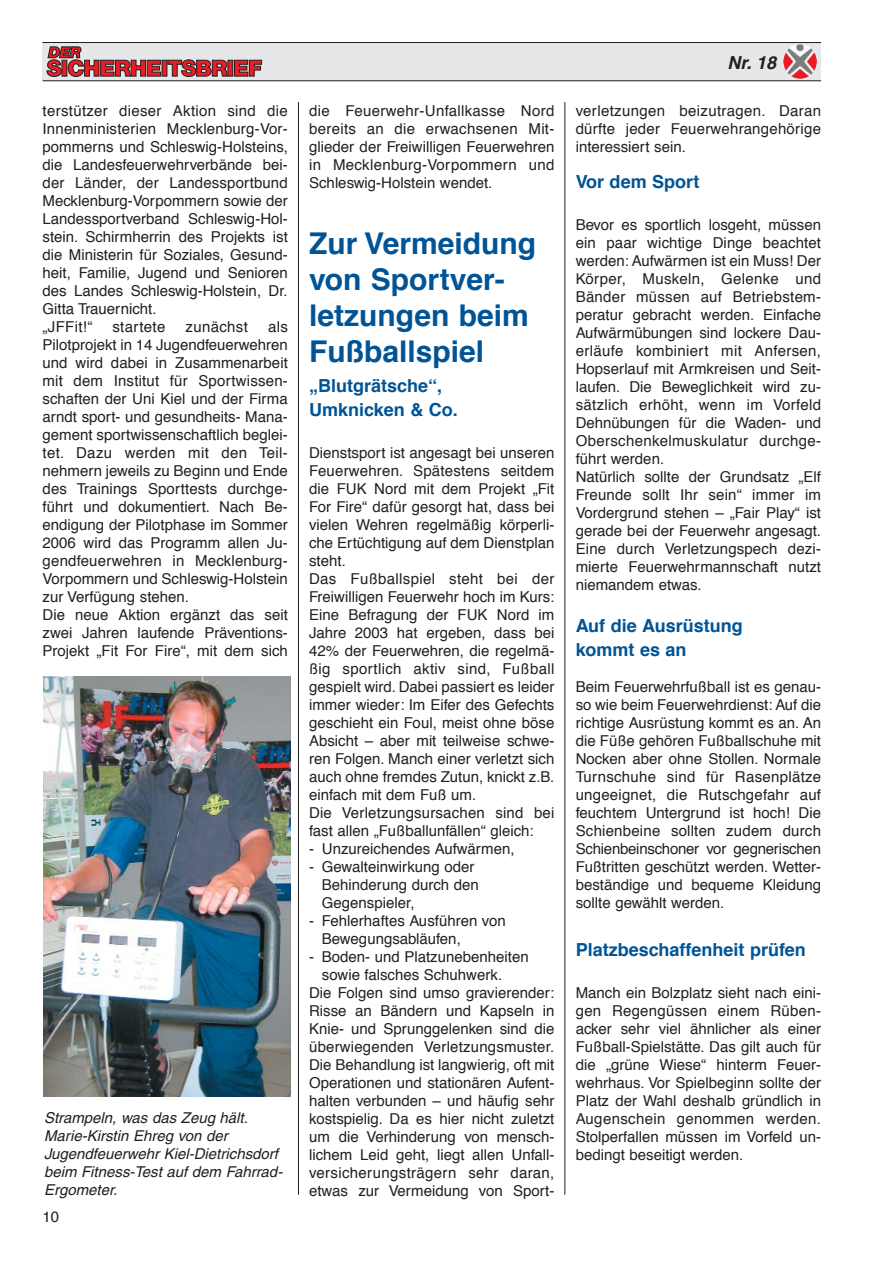
<style>
.page{position:relative;width:893px;height:1263px;background:#fff}
.page>*{position:absolute;margin:0;border:0;box-sizing:border-box;transform-origin:0 0}
.t1{font:700 30px/36px "Helvetica";color:#005496}
.t2{font:700 18px/24px "Helvetica";color:#005496}
.t3{font:italic 700 18px "Helvetica";color:#231f20}
.t4{font:15px/18px "Helvetica";color:#231f20}
.t5{font:italic 15px/18px "Helvetica";color:#231f20}
.t6{font:15px "Helvetica";letter-spacing:.02em;color:#231f20}
</style>
<div class="page">
<hr style="left:298px;top:102px;width:1px;height:1093px;background:#231f20">
<hr style="left:564px;top:102px;width:1px;height:1093px;background:#231f20">
<div style="left:43px;top:43px;width:778px;height:38px;background:#e6e7e8"></div>
<svg style="left:162px;top:60px;width:5px;height:16px"></svg>
<svg style="left:167px;top:59px;width:61px;height:18px"></svg>
<svg style="left:228px;top:60px;width:5px;height:16px"></svg>
<svg style="left:234px;top:60px;width:28px;height:17px"></svg>
<svg style="left:47px;top:46px;width:114px;height:31px"></svg>
<img style="left:783px;top:44px;width:33px;height:35px">
<hr style="left:43px;top:80px;width:778px;height:1px;background:#231f20">
<hr style="left:43px;top:42px;width:778px;height:1px;background:#231f20">
<img style="left:44px;top:676px;width:246px;height:420px">
<p class="t4" style="left:43px;top:103px;width:247px">terstützer dieser Aktion sind die<br>Innenministerien Mecklenburg-Vor&shy;pommerns und Schleswig-Holsteins, die Landesfeuerwehrverbände bei&shy;der Länder, der Landessportbund<br>Mecklenburg-Vorpommern sowie der<br>Landessportverband Schleswig-Hol&shy;stein. Schirmherrin des Projekts ist die Ministerin für Soziales, Gesund&shy;heit, Familie, Jugend und Senioren des Landes Schleswig-Holstein, Dr.<br>Gitta Trauernicht.<br>„JFFit!“</p>
<p class="t6" style="left:112px;top:320px;width:54px">startete</p>
<p class="t6" style="left:185px;top:320px;width:64px">zunächst</p>
<p class="t4" style="left:43px;top:319px;width:247px;text-indent:225px">als<br>Pilotprojekt in 14 Jugendfeuerwehren und wird dabei in Zusammenarbeit mit dem Institut für Sportwissen&shy;schaften der Uni Kiel und der Firma arndt sport- und gesundheits- Mana&shy;gement sportwissenschaftlich beglei&shy;tet. Dazu werden mit den Teil&shy;nehmern jeweils zu Beginn und Ende des Trainings Sporttests durchge&shy;führt und dokumentiert. Nach Be&shy;endigung der Pilotphase im Sommer<br>2006 wird das Programm allen Ju&shy;gendfeuerwehren in Mecklenburg-<br>Vorpommern und Schleswig-Holstein zur Verfügung stehen.<br>Die neue Aktion ergänzt das seit zwei Jahren laufende Präventions-<br>Projekt „Fit For Fire“, mit dem sich</p>
<p class="t5" style="left:44px;top:1110px;width:240px">Strampeln, was das Zeug hält.<br>Marie-Kirstin Ehreg von der<br>Jugendfeuerwehr Kiel-Dietrichsdorf beim Fitness-Test auf dem Fahrrad-<br>Ergometer.</p>
<p class="t4" style="left:43px;top:1209px;width:18px">10</p>
<p class="t4" style="left:309px;top:103px;width:247px;text-align:justify">die Feuerwehr-Unfallkasse Nord bereits an die erwachsenen Mit&shy;glieder der Freiwilligen Feuerwehren in Mecklenburg-Vorpommern und Schleswig-Holstein wendet.</p>
<h1 class="t1" style="left:309px;top:228px;width:228px">Zur Vermeidung von Sportver&shy;letzungen beim<br>Fußballspiel</h1>
<p class="t2" style="left:309px;top:375px;width:150px">„Blutgrätsche“,<br>Umknicken &amp; Co.</p>
<p class="t4" style="left:309px;top:445px;width:247px">Dienstsport ist angesagt bei unseren Feuerwehren. Spätestens seitdem die FUK Nord mit dem Projekt „Fit For Fire“ dafür gesorgt hat, dass bei vielen Wehren regelmäßig körperli&shy;che Ertüchtigung auf dem Dienstplan steht.<br>Das Fußballspiel steht bei der Freiwilligen Feuerwehr hoch im Kurs:<br>Eine Befragung der FUK Nord im Jahre 2003 hat ergeben, dass bei 42% der Feuerwehren, die regelmä&shy;ßig sportlich aktiv sind, Fußball gespielt wird. Dabei passiert es leider immer wieder: Im Eifer des Gefechts geschieht ein Foul, meist ohne böse Absicht – aber mit teilweise schwe&shy;ren Folgen. Manch einer verletzt sich auch ohne fremdes Zutun, knickt z.B. einfach mit dem Fuß um.<br>Die Verletzungsursachen sind bei fast allen „Fußballunfällen“ gleich:</p>
<p class="t4" style="left:309px;top:841px;width:207px">- Unzureichendes Aufwärmen,</p>
<p class="t4" style="left:322px;top:859px;width:158px;text-indent:-13px">- Gewalteinwirkung oder<br>Behinderung durch den<br>Gegenspieler,</p>
<p class="t4" style="left:322px;top:913px;width:185px;text-indent:-13px">- Fehlerhaftes Ausführen von<br>Bewegungsabläufen,</p>
<p class="t4" style="left:309px;top:949px;width:221px">- Boden- und Platzunebenheiten</p>
<p class="t4" style="left:322px;top:967px;width:182px">sowie falsches Schuhwerk.</p>
<p class="t4" style="left:309px;top:985px;width:247px">Die Folgen sind umso gravierender:</p>
<p class="t4" style="left:309px;top:1003px;width:247px">Risse an Bändern und Kapseln in</p>
<p class="t4" style="left:309px;top:1021px;width:247px">Knie- und Sprunggelenken sind die</p>
<p class="t4" style="left:309px;top:1039px;width:247px">überwiegenden Verletzungsmuster.</p>
<p class="t4" style="left:309px;top:1057px;width:247px">Die Behandlung ist langwierig, oft mit</p>
<p class="t4" style="left:309px;top:1075px;width:247px">Operationen und stationären Aufent-</p>
<p class="t4" style="left:309px;top:1093px;width:247px">halten verbunden – und häufig sehr</p>
<p class="t4" style="left:309px;top:1111px;width:247px">kostspielig. Da es hier nicht zuletzt</p>
<p class="t4" style="left:309px;top:1129px;width:247px">um die Verhinderung von mensch-</p>
<p class="t4" style="left:309px;top:1147px;width:247px">lichem Leid geht, liegt allen Unfall-</p>
<p class="t6" style="left:309px;top:1166px;width:247px">versicherungsträgern sehr daran,</p>
<p class="t4" style="left:309px;top:1183px;width:247px">etwas zur Vermeidung von Sport-</p>
<p class="t3" style="left:727px;top:56px;width:50px">Nr. 18</p>
<p class="t4" style="left:575px;top:103px;width:247px;text-align:justify">verletzungen beizutragen. Daran dürfte jeder Feuerwehrangehörige interessiert sein.</p>
<p class="t2" style="left:575px;top:171px;width:125px">Vor dem Sport</p>
<p class="t4" style="left:575px;top:217px;width:247px">Bevor es sportlich losgeht, müssen ein paar wichtige Dinge beachtet werden: Aufwärmen ist ein Muss! Der<br>Körper, Muskeln, Gelenke und<br>Bänder müssen auf Betriebstem&shy;peratur gebracht werden. Einfache<br>Aufwärmübungen sind lockere Dau&shy;erläufe kombiniert mit Anfersen,<br>Hopserlauf mit Armkreisen und Seit&shy;laufen. Die Beweglichkeit wird zu&shy;sätzlich erhöht, wenn im Vorfeld<br>Dehnübungen für die Waden- und<br>Oberschenkelmuskulatur durchge&shy;führt werden.<br>Natürlich sollte der Grundsatz „Elf<br>Freunde sollt Ihr sein“ immer im<br>Vordergrund stehen – „Fair Play“ ist gerade bei der Feuerwehr angesagt.<br>Eine durch Verletzungspech dezi&shy;mierte Feuerwehrmannschaft nutzt niemandem etwas.</p>
<p class="t2" style="left:575px;top:615px;width:168px">Auf die Ausrüstung kommt es an</p>
<p class="t4" style="left:575px;top:679px;width:247px;text-align:justify">Beim Feuerwehrfußball ist es genau&shy;so wie beim Feuerwehrdienst: Auf die richtige Ausrüstung kommt es an. An die Füße gehören Fußballschuhe mit Nocken aber ohne Stollen. Normale Turnschuhe sind für Rasenplätze ungeeignet, die Rutschgefahr auf feuchtem Untergrund ist hoch! Die Schienbeine sollten zudem durch Schienbeinschoner vor gegnerischen Fußtritten geschützt werden. Wetter&shy;beständige und bequeme Kleidung sollte gewählt werden.</p>
<p class="t2" style="left:575px;top:939px;width:231px">Platzbeschaffenheit prüfen</p>
<p class="t4" style="left:575px;top:985px;width:247px;text-align:justify">Manch ein Bolzplatz sieht nach eini&shy;gen Regengüssen einem Rüben&shy;acker sehr viel ähnlicher als einer Fußball-Spielstätte. Das gilt auch für die „grüne Wiese“ hinterm Feuer&shy;wehrhaus. Vor Spielbeginn sollte der Platz der Wahl deshalb gründlich in Augenschein genommen werden.<br>Stolperfallen müssen im Vorfeld un&shy;bedingt beseitigt werden.</p>
</div>
